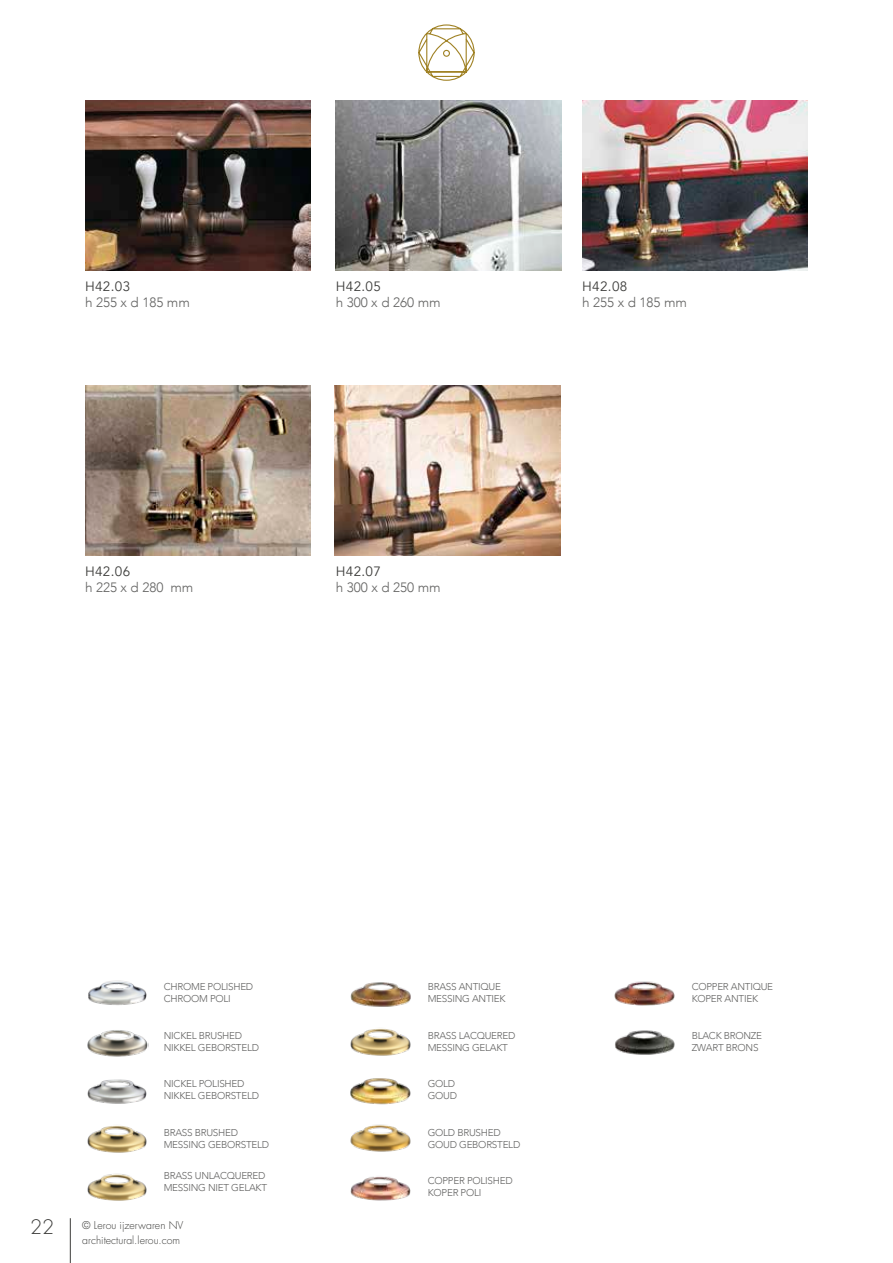
<style>
.page{position:relative;width:893px;height:1263px;background:#fff}
.page>*{position:absolute;margin:0;border:0;box-sizing:border-box;transform-origin:0 0}
.t1{font:300 19.5px "Futura LT";color:#3c3c3a}
.t2{font:300 13.5px "Avenir";color:#636362}
.t3{font:13.5px "Avenir";letter-spacing:.025em;color:#3c3c3a}
.t4{font:300 10.5px/15px "Futura LT";color:#3c3c3a}
.t5{font:300 9.9px/11.9px "Avenir";letter-spacing:-.025em;color:#636362}
</style>
<div class="page">
<svg style="left:418px;top:24px;width:57px;height:57px"></svg>
<img style="left:85px;top:100px;width:226px;height:170px">
<img style="left:336px;top:100px;width:225px;height:170px">
<img style="left:582px;top:100px;width:226px;height:170px">
<img style="left:85px;top:385px;width:226px;height:170px">
<img style="left:335px;top:385px;width:225px;height:170px">
<img style="left:88px;top:980px;width:59px;height:25px">
<img style="left:87px;top:1030px;width:62px;height:27px">
<img style="left:87px;top:1079px;width:60px;height:25px">
<img style="left:87px;top:1173px;width:60px;height:28px">
<img style="left:350px;top:1028px;width:61px;height:28px">
<img style="left:350px;top:1078px;width:61px;height:27px">
<img style="left:87px;top:1125px;width:60px;height:28px">
<img style="left:614px;top:981px;width:61px;height:25px">
<img style="left:350px;top:1176px;width:61px;height:25px">
<img style="left:615px;top:1030px;width:60px;height:25px">
<img style="left:350px;top:1124px;width:61px;height:28px">
<img style="left:350px;top:982px;width:61px;height:25px">
<hr style="left:70px;top:1218px;width:1px;height:45px;background:#3c3c3a">
<h2 class="t3" style="left:85px;top:278px;width:47px">H42.03</h2>
<h2 class="t2" style="left:85px;top:295px;width:106px">h 255 x d 185 mm</h2>
<h2 class="t3" style="left:85px;top:563px;width:47px">H42.06</h2>
<h2 class="t2" style="left:85px;top:580px;width:110px">h 225 x d 280 mm</h2>
<h2 class="t3" style="left:336px;top:278px;width:47px">H42.05</h2>
<h2 class="t2" style="left:336px;top:295px;width:106px">h 300 x d 260 mm</h2>
<h2 class="t3" style="left:336px;top:563px;width:47px">H42.07</h2>
<h2 class="t2" style="left:336px;top:580px;width:106px">h 300 x d 250 mm</h2>
<h2 class="t3" style="left:582px;top:278px;width:47px">H42.08</h2>
<h2 class="t2" style="left:582px;top:295px;width:106px">h 255 x d 185 mm</h2>
<p class="t5" style="left:164px;top:981px;width:91px">CHROME POLISHED<br>CHROOM POLI</p>
<p class="t5" style="left:164px;top:1029px;width:97px">NICKEL BRUSHED<br>NIKKEL GEBORSTELD</p>
<p class="t5" style="left:164px;top:1078px;width:97px">NICKEL POLISHED<br>NIKKEL GEBORSTELD</p>
<p class="t5" style="left:428px;top:981px;width:79px">BRASS ANTIQUE<br>MESSING ANTIEK</p>
<p class="t5" style="left:428px;top:1029px;width:89px">BRASS LACQUERED<br>MESSING GELAKT</p>
<p class="t5" style="left:428px;top:1078px;width:31px">GOLD<br>GOUD</p>
<p class="t5" style="left:692px;top:981px;width:83px">COPPER ANTIQUE<br>KOPER ANTIEK</p>
<p class="t5" style="left:692px;top:1029px;width:72px">BLACK BRONZE<br>ZWART BRONS</p>
<p class="t5" style="left:164px;top:1126px;width:107px">BRASS BRUSHED<br>MESSING GEBORSTELD</p>
<p class="t5" style="left:428px;top:1126px;width:94px">GOLD BRUSHED<br>GOUD GEBORSTELD</p>
<p class="t5" style="left:164px;top:1170px;width:105px">BRASS UNLACQUERED<br>MESSING NIET GELAKT</p>
<p class="t5" style="left:428px;top:1175px;width:86px">COPPER POLISHED<br>KOPER POLI</p>
<h1 class="t1" style="left:30px;top:1215px;width:26px">22</h1>
<p class="t4" style="left:82px;top:1217px;width:103px">© Lerou ijzerwaren NV architectural.lerou.com</p>
</div>
